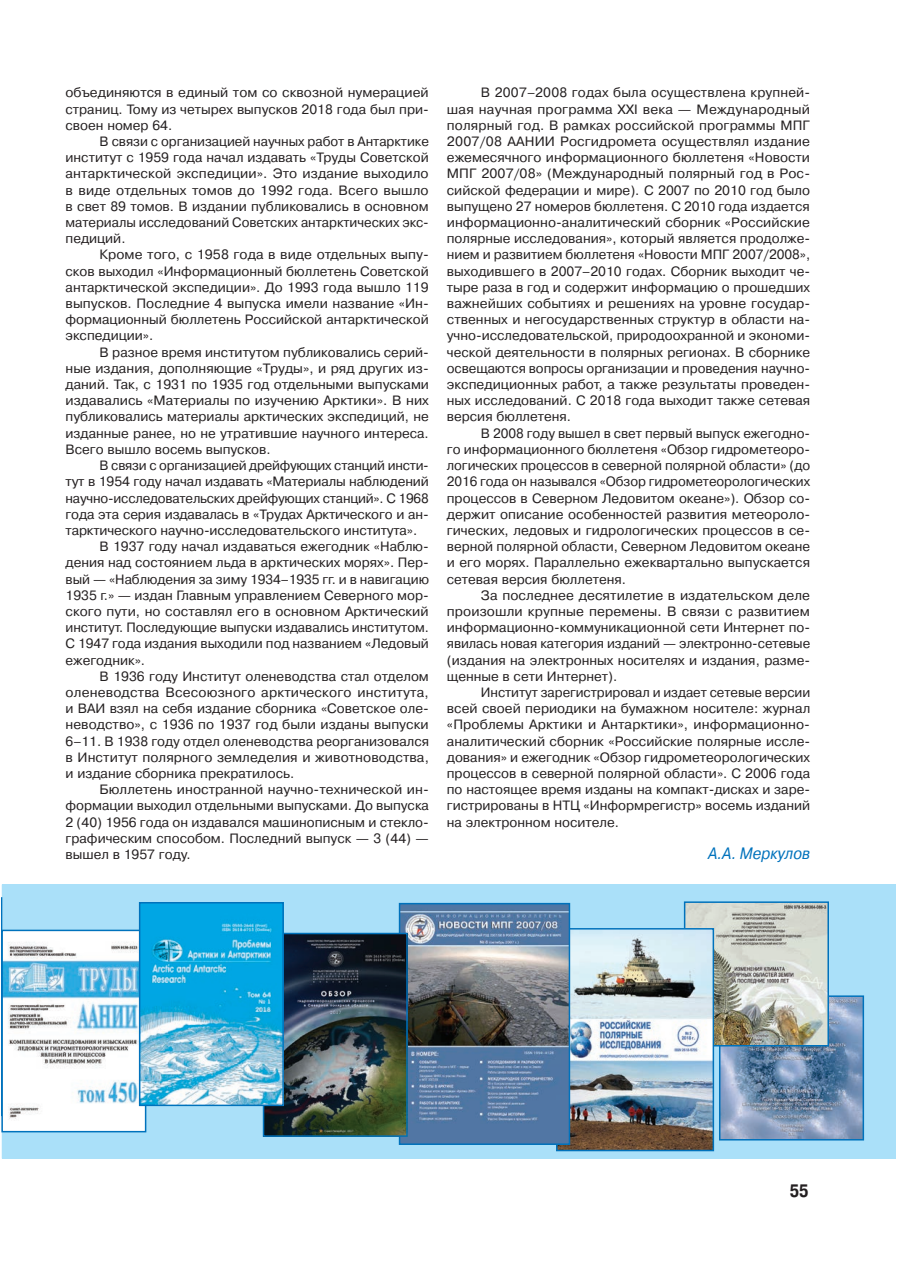
<style>
.page{position:relative;width:897px;height:1267px;background:#fff}
.page>*{position:absolute;margin:0;border:0;box-sizing:border-box;transform-origin:0 0}
.t1{font:700 18px "Pragmatica Cond C";color:#231f20}
.Автор{font:italic 16.5px "Pragmatica C";color:#0072bc;scale:.9 1}
.Основной_текст{font:13.5px/16.2px "Pragmatica C";color:#231f20;text-align:justify}
</style>
<div class="page">
<div style="left:2px;top:884px;width:893px;height:274px;background:#aae0f9"></div>
<img style="left:722px;top:998px;width:139px;height:139px">
<div style="left:719px;top:995px;width:145px;height:145px;border:2px solid #0072bc"></div>
<img style="left:686px;top:904px;width:139px;height:139px">
<div style="left:683px;top:901px;width:145px;height:145px;border:2px solid #0072bc"></div>
<svg style="left:2px;top:897px;width:1px;height:32px"></svg>
<img style="left:559px;top:931px;width:152px;height:217px">
<div style="left:556px;top:928px;width:158px;height:223px;border:2px solid #0072bc"></div>
<img style="left:402px;top:905px;width:165px;height:236px">
<div style="left:399px;top:902px;width:171px;height:242px;border:2px solid #0072bc"></div>
<img style="left:266px;top:935px;width:138px;height:198px">
<div style="left:263px;top:932px;width:144px;height:204px;border:2px solid #0072bc"></div>
<img style="left:5px;top:932px;width:138px;height:197px">
<div style="left:2px;top:929px;width:144px;height:203px;border:2px solid #0072bc"></div>
<img style="left:142px;top:905px;width:139px;height:198px">
<div style="left:139px;top:902px;width:145px;height:204px;border:2px solid #0072bc"></div>
<p class="Основной_текст" style="left:66px;top:85px;width:365px">объединяются в единый том со сквозной нумерацией страниц. Тому из четырех выпусков 2018 года был при&shy;своен номер 64.</p>
<p class="Основной_текст" style="left:66px;top:133px;width:365px;text-indent:34px">В связи с организацией научных работ в Антарктике институт с 1959 года начал издавать «Труды Советской антарктической экспедиции». Это издание выходило в виде отдельных томов до 1992 года. Всего вышло в свет 89 томов. В издании публиковались в основном материалы исследований Советских антарктических экс&shy;педиций.</p>
<p class="Основной_текст" style="left:66px;top:247px;width:365px;text-indent:34px">Кроме того, с 1958 года в виде отдельных выпу&shy;сков выходил «Информационный бюллетень Советской антарктической экспедиции». До 1993 года вышло 119 выпусков. Последние 4 выпуска имели название «Ин&shy;формационный бюллетень Российской антарктической экспедиции».</p>
<p class="Основной_текст" style="left:66px;top:344px;width:365px;text-indent:34px">В разное время институтом публиковались серий&shy;ные издания, дополняющие «Труды», и ряд других из&shy;даний. Так, с 1931 по 1935 год отдельными выпусками издавались «Материалы по изучению Арктики». В них публиковались материалы арктических экспедиций, не изданные ранее, но не утратившие научного интереса.<br>Всего вышло восемь выпусков.</p>
<p class="Основной_текст" style="left:66px;top:457px;width:365px;text-indent:34px">В связи с организацией дрейфующих станций инсти&shy;тут в 1954 году начал издавать «Материалы наблюдений научно-исследовательских дрейфующих станций». С 1968 года эта серия издавалась в «Трудах Арктического и ан&shy;тарктического научно-исследовательского института».</p>
<p class="Основной_текст" style="left:66px;top:538px;width:365px;text-indent:34px">В 1937 году начал издаваться ежегодник «Наблю&shy;дения над состоянием льда в арктических морях». Пер&shy;вый — «Наблюдения за зиму 1934–1935 гг. и в навигацию 1935 г.» — издан Главным управлением Северного мор&shy;ского пути, но составлял его в основном Арктический институт. Последующие выпуски издавались институтом.<br>С 1947 года издания выходили под названием «Ледовый ежегодник».</p>
<p class="Основной_текст" style="left:66px;top:668px;width:365px;text-indent:34px">В 1936 году Институт оленеводства стал отделом оленеводства Всесоюзного арктического института, и ВАИ взял на себя издание сборника «Советское оле&shy;неводство», с 1936 по 1937 год были изданы выпуски 6–11. В 1938 году отдел оленеводства реорганизовался в Институт полярного земледелия и животноводства, и издание сборника прекратилось.</p>
<p class="Основной_текст" style="left:66px;top:781px;width:365px;text-indent:34px">Бюллетень иностранной научно-технической ин&shy;формации выходил отдельными выпусками. До выпуска 2 (40) 1956 года он издавался машинописным и стекло&shy;графическим способом. Последний выпуск — 3 (44) — вышел в 1957 году.</p>
<p class="Основной_текст" style="left:447px;top:85px;width:365px;text-indent:34px">В 2007–2008 годах была осуществлена крупней&shy;шая научная программа XXI века — Международный полярный год. В рамках российской программы МПГ 2007/08 ААНИИ Росгидромета осуществлял издание ежемесячного информационного бюллетеня «Новости МПГ 2007/08» (Международный полярный год в Рос&shy;сийской федерации и мире). С 2007 по 2010 год было выпущено 27 номеров бюллетеня. С 2010 года издается информационно-аналитический сборник «Российские полярные исследования», который является продолже&shy;нием и развитием бюллетеня «Новости МПГ 2007/2008», выходившего в 2007–2010 годах. Сборник выходит че&shy;тыре раза в год и содержит информацию о прошедших важнейших событиях и решениях на уровне государ&shy;ственных и негосударственных структур в области на&shy;учно-исследовательской, природоохранной и экономи&shy;ческой деятельности в полярных регионах. В сборнике освещаются вопросы организации и проведения научно&shy;экспедиционных работ, а также результаты проведен&shy;ных исследований. С 2018 года выходит также сетевая версия бюллетеня.</p>
<p class="Основной_текст" style="left:447px;top:425px;width:365px;text-indent:34px">В 2008 году вышел в свет первый выпуск ежегодно&shy;го информационного бюллетеня «Обзор гидрометеоро&shy;логических процессов в северной полярной области» (до 2016 года он назывался «Обзор гидрометеорологических процессов в Северном Ледовитом океане»). Обзор со&shy;держит описание особенностей развития метеороло&shy;гических, ледовых и гидрологических процессов в се&shy;верной полярной области, Северном Ледовитом океане и его морях. Параллельно ежеквартально выпускается сетевая версия бюллетеня.</p>
<p class="Основной_текст" style="left:447px;top:587px;width:365px;text-indent:34px">За последнее десятилетие в издательском деле произошли крупные перемены. В связи с развитием информационно-коммуникационной сети Интернет по&shy;явилась новая категория изданий — электронно-сетевые (издания на электронных носителях и издания, разме&shy;щенные в сети Интернет).</p>
<p class="Основной_текст" style="left:447px;top:684px;width:365px;text-indent:34px">Институт зарегистрировал и издает сетевые версии всей своей периодики на бумажном носителе: журнал «Проблемы Арктики и Антарктики», информационно&shy;аналитический сборник «Российские полярные иссле&shy;дования» и ежегодник «Обзор гидрометеорологических процессов в северной полярной области». С 2006 года по настоящее время изданы на компакт-дисках и заре&shy;гистрированы в НТЦ «Информрегистр» восемь изданий на электронном носителе.</p>
<p class="Автор" style="left:708px;top:844px;width:115px">А.А. Меркулов</p>
<h1 class="t1" style="left:789px;top:1180px;width:20px">55</h1>
</div>
